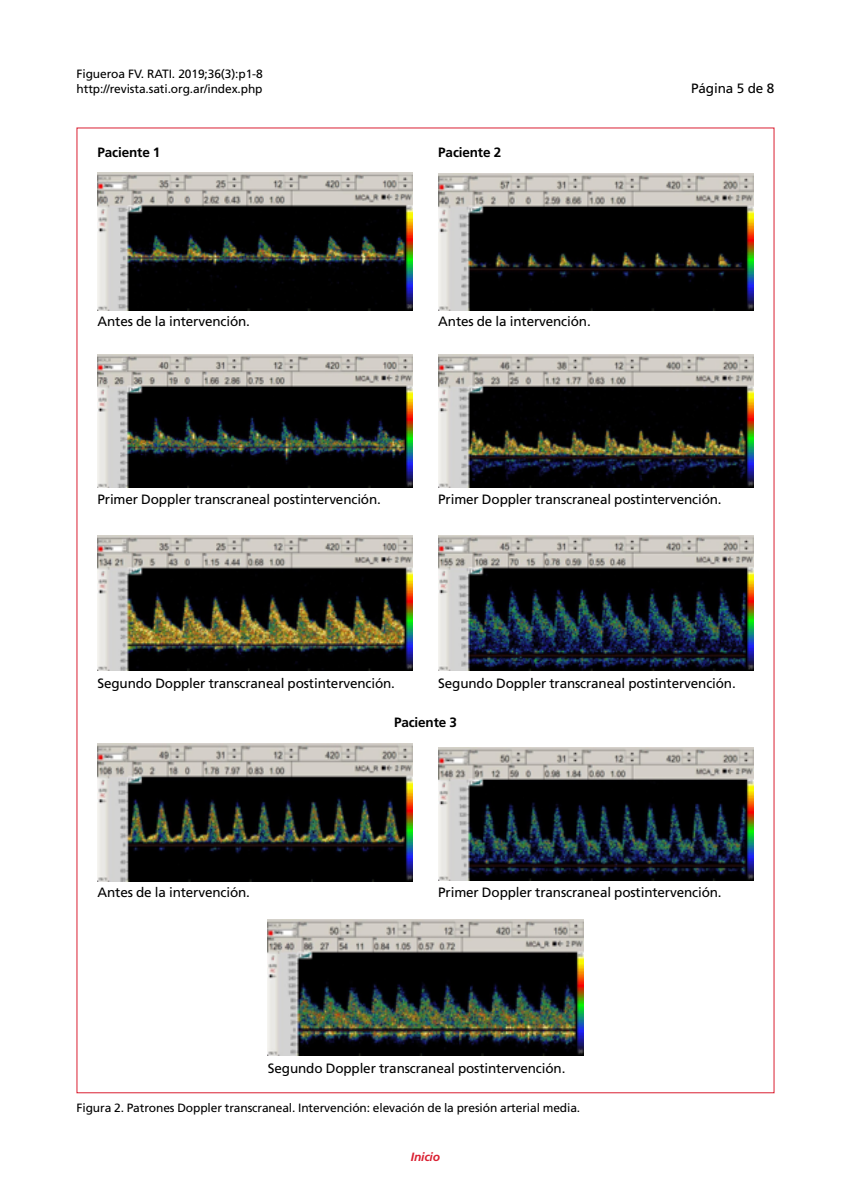
<style>
.page{position:relative;width:851px;height:1191px;background:#fff}
.page>*{position:absolute;margin:0;border:0;box-sizing:border-box;transform-origin:0 0}
.Cuadros{font:13.5px "Frutiger LT Std";letter-spacing:-.01em;color:#000}
.Cuadros-2{font:700 13.5px "Frutiger LT Std";letter-spacing:-.01em;color:#000}
.Cuadros-3{font:12px "Frutiger LT Std";letter-spacing:-.01em;color:#000}
.t1{font:italic 700 12px "Frutiger LT Std";letter-spacing:-.01em;color:#da2032}
</style>
<div class="page">
<img style="left:97px;top:173px;width:315px;height:137px">
<img style="left:97px;top:354px;width:315px;height:134px">
<img style="left:97px;top:535px;width:315px;height:135px">
<img style="left:97px;top:743px;width:315px;height:138px">
<img style="left:438px;top:747px;width:315px;height:134px">
<img style="left:268px;top:919px;width:315px;height:136px">
<img style="left:438px;top:173px;width:315px;height:137px">
<img style="left:438px;top:354px;width:315px;height:134px">
<img style="left:438px;top:535px;width:315px;height:135px">
<p class="Cuadros-3" style="left:77px;top:67px;width:188px">Figueroa FV. RATI. 2019;36(3):p1-8</p>
<p class="Cuadros-3" style="left:77px;top:82px;width:187px">http://revista.sati.org.ar/index.php</p>
<p class="Cuadros-2" style="left:97px;top:144px;width:64px">Paciente 1</p>
<p class="Cuadros" style="left:97px;top:313px;width:154px">Antes de la intervención.</p>
<p class="Cuadros-2" style="left:438px;top:144px;width:64px">Paciente 2</p>
<p class="Cuadros" style="left:438px;top:313px;width:154px">Antes de la intervención.</p>
<p class="Cuadros" style="left:691px;top:80px;width:85px">Página 5 de 8</p>
<p class="Cuadros" style="left:97px;top:491px;width:285px">Primer Doppler transcraneal postintervención.</p>
<p class="Cuadros" style="left:438px;top:491px;width:285px">Primer Doppler transcraneal postintervención.</p>
<p class="Cuadros" style="left:97px;top:675px;width:299px">Segundo Doppler transcraneal postintervención.</p>
<p class="Cuadros" style="left:438px;top:675px;width:299px">Segundo Doppler transcraneal postintervención.</p>
<p class="Cuadros-2" style="left:394px;top:714px;width:64px">Paciente 3</p>
<p class="Cuadros" style="left:97px;top:884px;width:154px">Antes de la intervención.</p>
<p class="Cuadros" style="left:438px;top:884px;width:285px">Primer Doppler transcraneal postintervención.</p>
<p class="Cuadros" style="left:268px;top:1060px;width:299px">Segundo Doppler transcraneal postintervención.</p>
<p class="Cuadros-3" style="left:77px;top:1100px;width:505px">Figura 2. Patrones Doppler transcraneal. Intervención: elevación de la presión arterial media.</p>
<p class="t1" style="left:410px;top:1149px;width:31px">Inicio</p>
</div>
